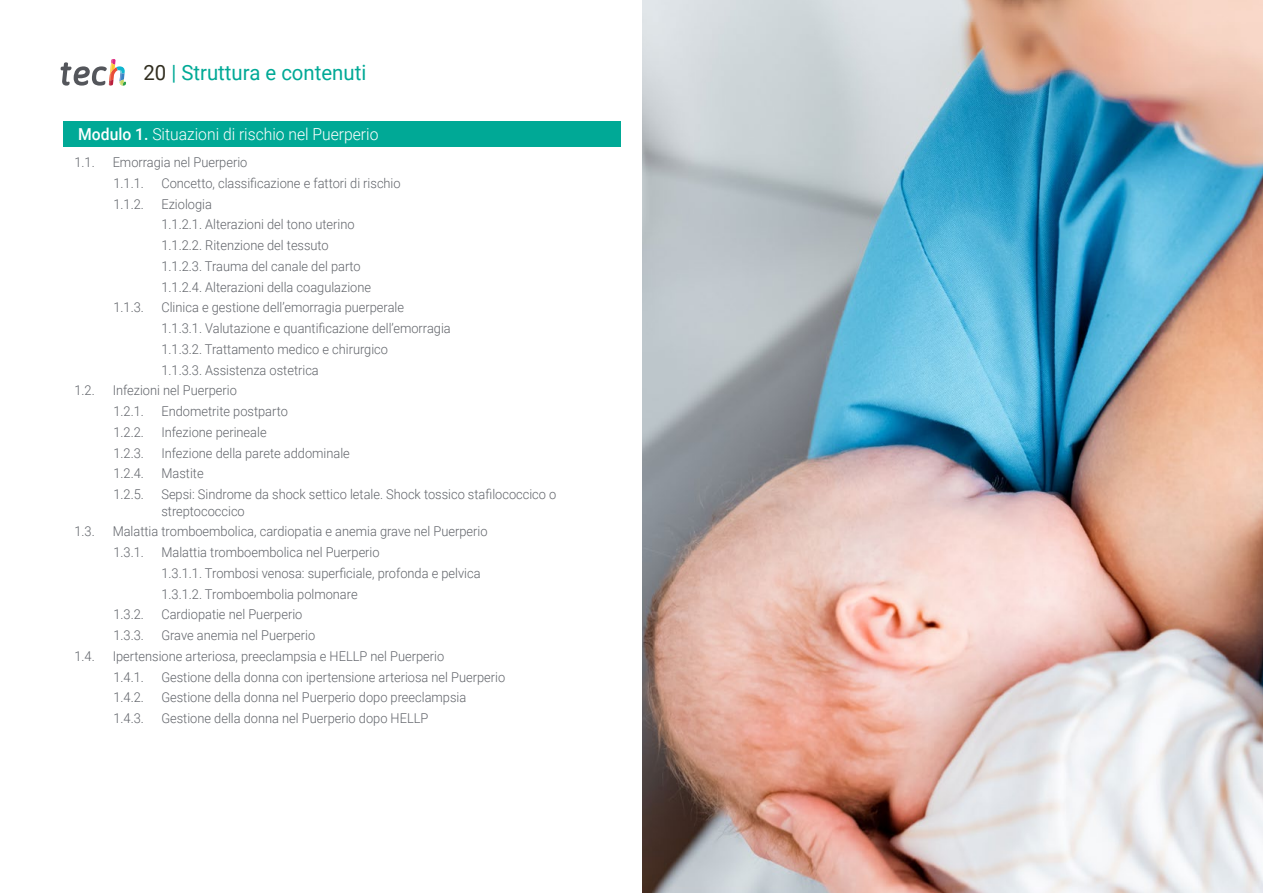
<style>
.page{position:relative;width:1263px;height:893px;background:#fff}
.page>*{position:absolute;margin:0;border:0;box-sizing:border-box;transform-origin:0 0}
.t1{font:21px "Roboto";color:#00a996}
.t2{font:300 16.5px "Roboto";color:#fff;scale:.95 1}
.t3{font:300 13.5px/20.7px "Roboto";color:#61646a;scale:.95 1}
.s1{color:#312e20}
.s2{font-weight:500}
</style>
<div class="page">
<div style="left:63px;top:121px;width:558px;height:25px;background:#00a996"></div>
<img style="left:642px;top:0;width:621px;height:893px">
<svg style="left:61px;top:59px;width:65px;height:27px"></svg>
<h1 class="t1" style="left:144px;top:57px;width:224px"><span class="s1">20</span> | Struttura e contenuti</h1>
<p class="t2" style="left:78px;top:123px;width:318px"><span class="s2">Modulo 1.</span> Situazioni di rischio nel Puerperio</p>
<p class="t3" style="left:74px;top:151px;width:23px">1.1.</p>
<p class="t3" style="left:113px;top:151px;width:143px">Emorragia nel Puerperio<br>1.1.1.</p>
<p class="t3" style="left:161px;top:172px;width:253px">Concetto, classificazione e fattori di rischio</p>
<p class="t3" style="left:113px;top:193px;width:34px">1.1.2.</p>
<p class="t3" style="left:161px;top:193px;width:222px">Eziologia<br>1.1.2.1. Alterazioni del tono uterino<br>1.1.2.2. Ritenzione del tessuto<br>1.1.2.3. Trauma del canale del parto<br>1.1.2.4. Alterazioni della coagulazione</p>
<p class="t3" style="left:113px;top:297px;width:34px">1.1.3.</p>
<p class="t3" style="left:161px;top:297px;width:306px">Clinica e gestione dell’emorragia puerperale<br>1.1.3.1. Valutazione e quantificazione dell’emorragia 1.1.3.2. Trattamento medico e chirurgico<br>1.1.3.3. Assistenza ostetrica</p>
<p class="t3" style="left:74px;top:380px;width:23px">1.2.</p>
<p class="t3" style="left:113px;top:380px;width:132px">Infezioni nel Puerperio<br>1.2.1.</p>
<p class="t3" style="left:161px;top:400px;width:135px">Endometrite postparto</p>
<p class="t3" style="left:113px;top:421px;width:34px">1.2.2.</p>
<p class="t3" style="left:161px;top:421px;width:112px">Infezione perineale</p>
<p class="t3" style="left:113px;top:442px;width:34px">1.2.3.</p>
<p class="t3" style="left:161px;top:442px;width:200px">Infezione della parete addominale</p>
<p class="t3" style="left:113px;top:463px;width:34px">1.2.4.</p>
<p class="t3" style="left:161px;top:463px;width:46px">Mastite</p>
<p class="t3" style="left:113px;top:483px;width:34px">1.2.5.</p>
<p class="t3" style="left:161px;top:486px;width:417px;line-height:16.5px">Sepsi: Sindrome da shock settico letale. Shock tossico stafilococcico o streptococcico</p>
<p class="t3" style="left:74px;top:521px;width:23px">1.3.</p>
<p class="t3" style="left:113px;top:521px;width:396px">Malattia tromboembolica, cardiopatia e anemia grave nel Puerperio<br>1.3.1.</p>
<p class="t3" style="left:161px;top:541px;width:337px">Malattia tromboembolica nel Puerperio<br>1.3.1.1. Trombosi venosa: superficiale, profonda e pelvica<br>1.3.1.2. Tromboembolia polmonare</p>
<p class="t3" style="left:113px;top:604px;width:34px">1.3.2.</p>
<p class="t3" style="left:161px;top:604px;width:150px">Cardiopatie nel Puerperio</p>
<p class="t3" style="left:113px;top:624px;width:34px">1.3.3.</p>
<p class="t3" style="left:161px;top:624px;width:163px">Grave anemia nel Puerperio</p>
<p class="t3" style="left:74px;top:645px;width:23px">1.4.</p>
<p class="t3" style="left:113px;top:645px;width:350px">Ipertensione arteriosa, preeclampsia e HELLP nel Puerperio<br>1.4.1.</p>
<p class="t3" style="left:161px;top:666px;width:363px">Gestione della donna con ipertensione arteriosa nel Puerperio</p>
<p class="t3" style="left:113px;top:687px;width:34px">1.4.2.</p>
<p class="t3" style="left:161px;top:687px;width:322px">Gestione della donna nel Puerperio dopo preeclampsia</p>
<p class="t3" style="left:113px;top:707px;width:34px">1.4.3.</p>
<p class="t3" style="left:161px;top:707px;width:283px">Gestione della donna nel Puerperio dopo HELLP</p>
</div>
